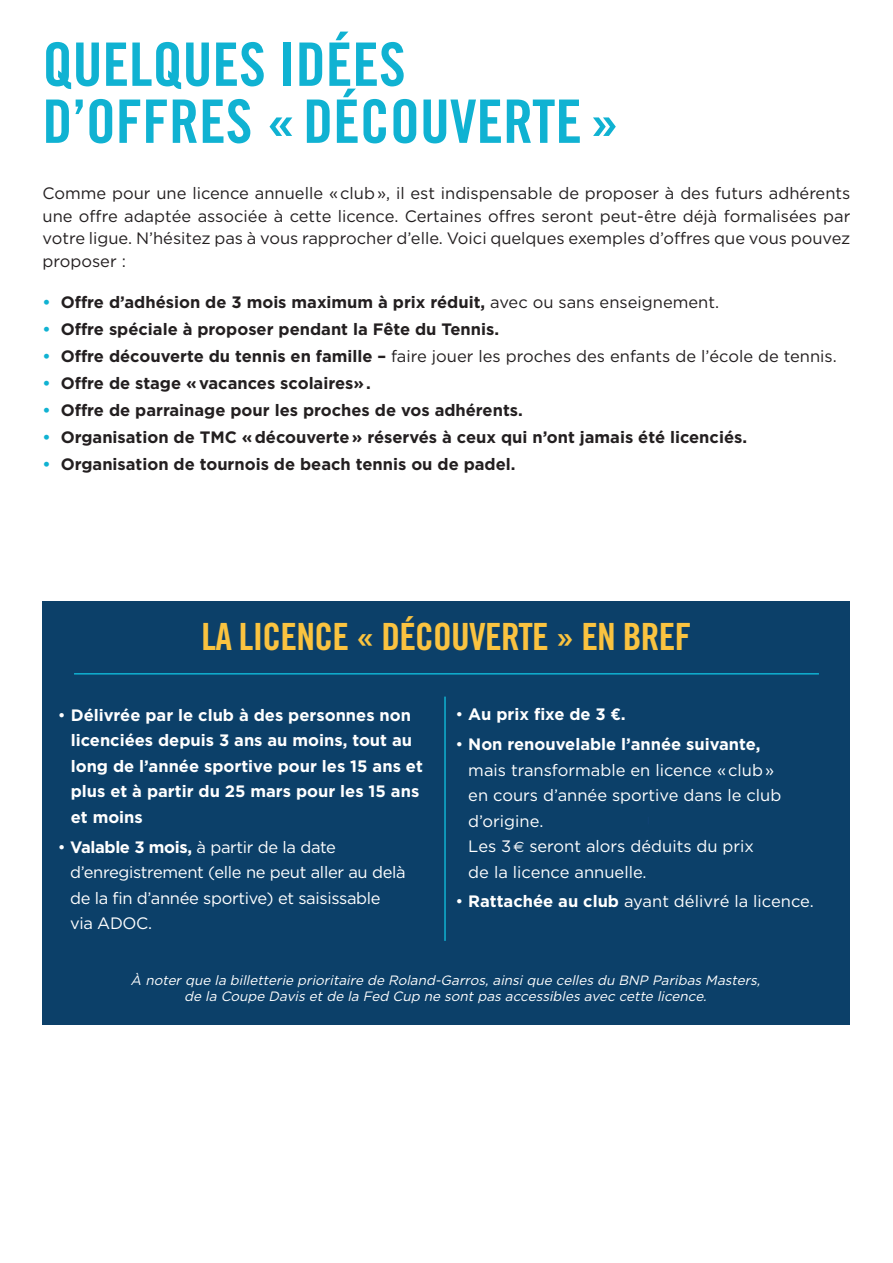
<style>
.page{position:relative;width:893px;height:1263px;background:#fff}
.page>*{position:absolute;margin:0;border:0;box-sizing:border-box;transform-origin:0 0}
.t1{font:60px/57px "Trade Gothic LT Pro Bd Cn 20";color:#10b2d2}
.t2{font:37.5px "Trade Gothic LT Pro Bd Cn 20";letter-spacing:-.02em;color:#fac340}
.t3{font:16.5px/22.5px "Gotham";color:#231f20;text-align:justify}
.t4{font:700 16.5px "Gotham";color:#231f20}
.t5{font:16.5px/25.5px "Gotham";color:#fff}
.t6{font:700 16.5px/25.5px "Gotham";color:#fff}
.t7{font:16.5px/25.5px "Gotham";letter-spacing:-.02em;color:#fff}
.t8{font:italic 13.5px/16.2px "Gotham";color:#fff;text-align:center}
.s1{color:#10b2d2}
.s2{font-weight:400}
.s3{font-weight:700;color:#10b2d2}
.s4{font-weight:700}
.s5{font-family:"Euro Sans";font-size:15px}
</style>
<div class="page">
<div style="left:43px;top:602px;width:807px;height:423px;background:#0c4069"></div>
<hr style="left:444px;top:697px;width:2px;height:244px;background:#10b2d2">
<hr style="left:74px;top:673px;width:745px;height:1px;background:#10b2d2">
<h1 class="t1" style="left:43px;top:35px;width:579px">QUELQUES IDÉES<br>D’OFFRES «DÉCOUVERTE»</h1>
<p class="t3" style="left:43px;top:182px;width:809px">Comme pour une licence annuelle «club», il est indispensable de proposer à des futurs adhérents une offre adaptée associée à cette licence. Certaines offres seront peut-être déjà formalisées par votre ligue. N’hésitez pas à vous rapprocher d’elle. Voici quelques exemples d’offres que vous pouvez proposer :</p>
<p class="t4" style="left:43px;top:291px;width:678px"><span class="s1">•</span> Offre d’adhésion de 3 mois maximum à prix réduit, <span class="s2">avec ou sans enseignement.</span></p>
<p class="t4" style="left:43px;top:318px;width:458px"><span class="s1">•</span> Offre spéciale à proposer pendant la Fête du Tennis.</p>
<p class="t3" style="left:43px;top:345px;width:796px"><span class="s3">•</span> <span class="s4">Offre découverte du tennis en famille –</span> faire jouer les proches des enfants de l’école de tennis.</p>
<p class="t4" style="left:43px;top:372px;width:330px"><span class="s1">•</span> Offre de stage « vacances scolaires» .</p>
<p class="t4" style="left:43px;top:399px;width:482px"><span class="s1">•</span> Offre de parrainage pour les proches de vos adhérents.</p>
<p class="t4" style="left:43px;top:426px;width:706px"><span class="s1">•</span> Organisation de TMC « découverte » réservés à ceux qui n’ont jamais été licenciés.</p>
<p class="t4" style="left:43px;top:453px;width:475px"><span class="s1">•</span> Organisation de tournois de beach tennis ou de padel.</p>
<h2 class="t2" style="left:202px;top:614px;width:491px">LA LICENCE « DÉCOUVERTE » EN BREF</h2>
<p class="t6" style="left:71px;top:702px;width:354px;text-indent:-13px"><span class="s2">•</span> Délivrée par le club à des personnes non licenciées depuis 3 ans au moins, tout au long de l’année sportive pour les 15 ans et plus et à partir du 25 mars pour les 15 ans et moins</p>
<p class="t7" style="left:70px;top:834px;width:337px;text-indent:-12px">• <span class="s4">Valable 3 mois,</span> à partir de la date d’enregistrement (elle ne peut aller au delà de la fin d’année sportive) et saisissable via ADOC.</p>
<p class="t6" style="left:455px;top:702px;width:172px"><span class="s2">•</span> Au prix fixe de 3 €.</p>
<p class="t5" style="left:468px;top:731px;width:314px;text-indent:-13px">• <span class="s4">Non renouvelable l’année suivante, </span>mais transformable en licence «club» en cours d’année sportive dans le club d’origine.<br>Les 3<span class="s5">€</span> seront alors déduits du prix<br>de la licence annuelle.</p>
<p class="t5" style="left:455px;top:888px;width:360px">• <span class="s4">Rattachée au club</span> ayant délivré la licence.</p>
<p class="t8" style="left:131px;top:971px;width:634px">À noter que la billetterie prioritaire de Roland-Garros, ainsi que celles du BNP Paribas Masters, de la Coupe Davis et de la Fed Cup ne sont pas accessibles avec cette licence.</p>
</div>
